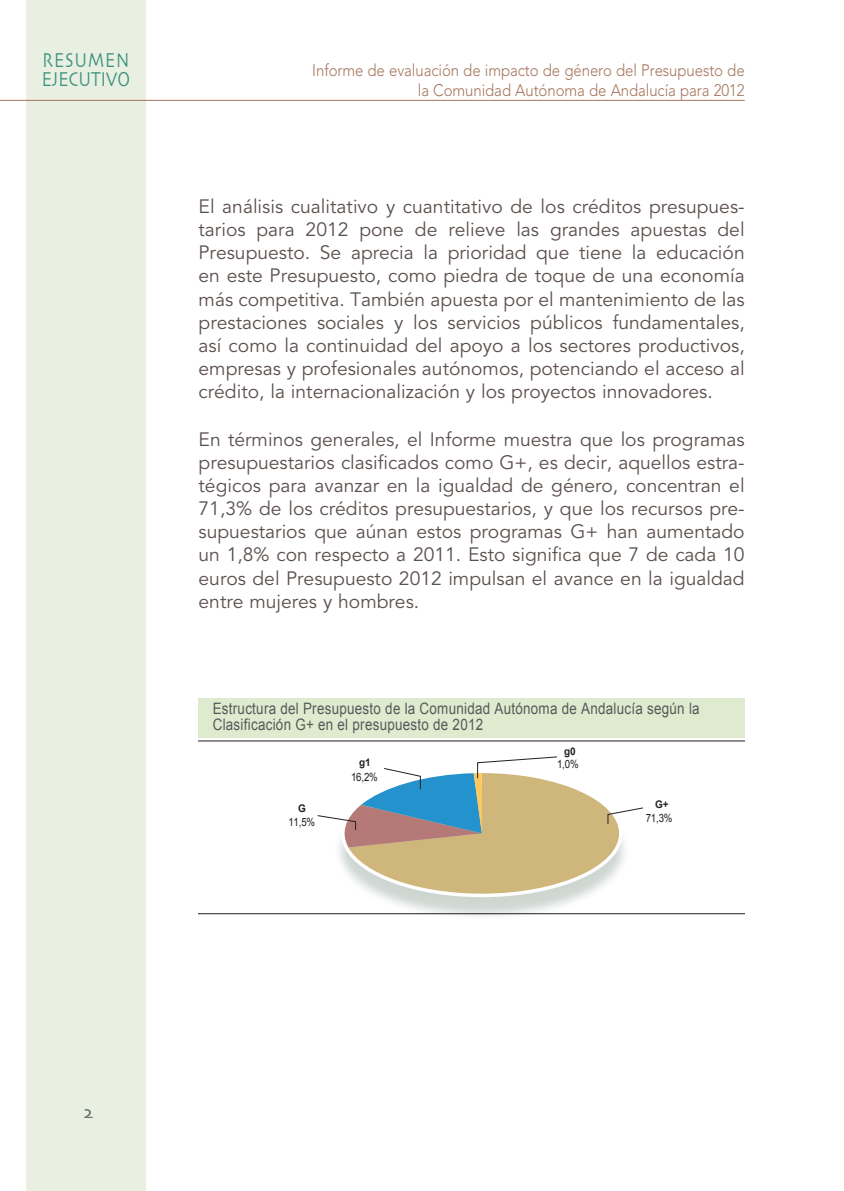
<style>
.page{position:relative;width:844px;height:1191px;background:#fff}
.page>*{position:absolute;margin:0;border:0;box-sizing:border-box;transform-origin:0 0}
.t1{font:21px/19.2px "Skia";letter-spacing:.005em;color:#3a9281;scale:.8 1}
.t2{font:19.25px/23.1px "Avenir";color:#5b504d;text-align:justify}
.t3{font:17.5px "Skia";color:#7d7470}
.t4{font:300 16.62px/19.9px "Avenir";letter-spacing:-.005em;color:#a5755c;text-align:right;scale:.9 1}
.t5{font:15.75px/16.6px "Arial";letter-spacing:.02em;color:#57585a;scale:.85 1}
.t6{font:11.38px "Arial";color:#231f20;scale:.85 1}
.t7{font:700 10.5px "Arial";color:#231f20;scale:.95 1}
</style>
<div class="page">
<div style="left:26px;top:0;width:119px;height:1191px;background:#eaf0e1"></div>
<hr style="left:0;top:100px;width:744px;height:1px;background:#a5755c">
<div style="left:198px;top:698px;width:546px;height:39px;background:#dfebcf"></div>
<hr style="left:198px;top:913px;width:546px;height:1px;background:#231f20">
<hr style="left:198px;top:740px;width:546px;height:1px;background:#231f20">
<img style="left:331px;top:899px;width:302px;height:17px">
<svg style="left:317px;top:756px;width:326px;height:143px"></svg>
<p class="t1" style="left:42px;top:51px;width:112px">RESUMEN<br>EJECUTIVO</p>
<p class="t4" style="left:312px;top:60px;width:482px">Informe de evaluación de impacto de género del Presupuesto de la Comunidad Autónoma de Andalucía para 2012</p>
<p class="t2" style="left:198px;top:195px;width:547px">El análisis cualitativo y cuantitativo de los créditos presupues&shy;tarios para 2012 pone de relieve las grandes apuestas del Presupuesto. Se aprecia la prioridad que tiene la educación en este Presupuesto, como piedra de toque de una economía más competitiva. También apuesta por el mantenimiento de las prestaciones sociales y los servicios públicos fundamentales, así como la continuidad del apoyo a los sectores productivos, empresas y profesionales autónomos, potenciando el acceso al crédito, la internacionalización y los proyectos innovadores.</p>
<p class="t2" style="left:198px;top:428px;width:547px">En términos generales, el Informe muestra que los programas presupuestarios clasificados como G+, es decir, aquellos estra&shy;tégicos para avanzar en la igualdad de género, concentran el 71,3% de los créditos presupuestarios, y que los recursos pre&shy;supuestarios que aúnan estos programas G+ han aumentado un 1,8% con respecto a 2011. Esto significa que 7 de cada 10 euros del Presupuesto 2012 impulsan el avance en la igualdad entre mujeres y hombres.</p>
<p class="t5" style="left:213px;top:700px;width:574px">Estructura del Presupuesto de la Comunidad Autónoma de Andalucía según la<br>Clasificación G+ en el presupuesto de 2012</p>
<p class="t7" style="left:298px;top:801px;width:10px">G</p>
<p class="t6" style="left:288px;top:814px;width:33px">11,5%</p>
<p class="t7" style="left:359px;top:755px;width:14px">g1</p>
<p class="t6" style="left:351px;top:769px;width:33px">16,2%</p>
<p class="t7" style="left:564px;top:744px;width:14px">g0</p>
<p class="t6" style="left:557px;top:757px;width:27px">1,0%</p>
<p class="t7" style="left:655px;top:797px;width:16px">G+</p>
<p class="t6" style="left:645px;top:810px;width:33px">71,3%</p>
<p class="t3" style="left:84px;top:1101px;width:10px">2</p>
</div>
